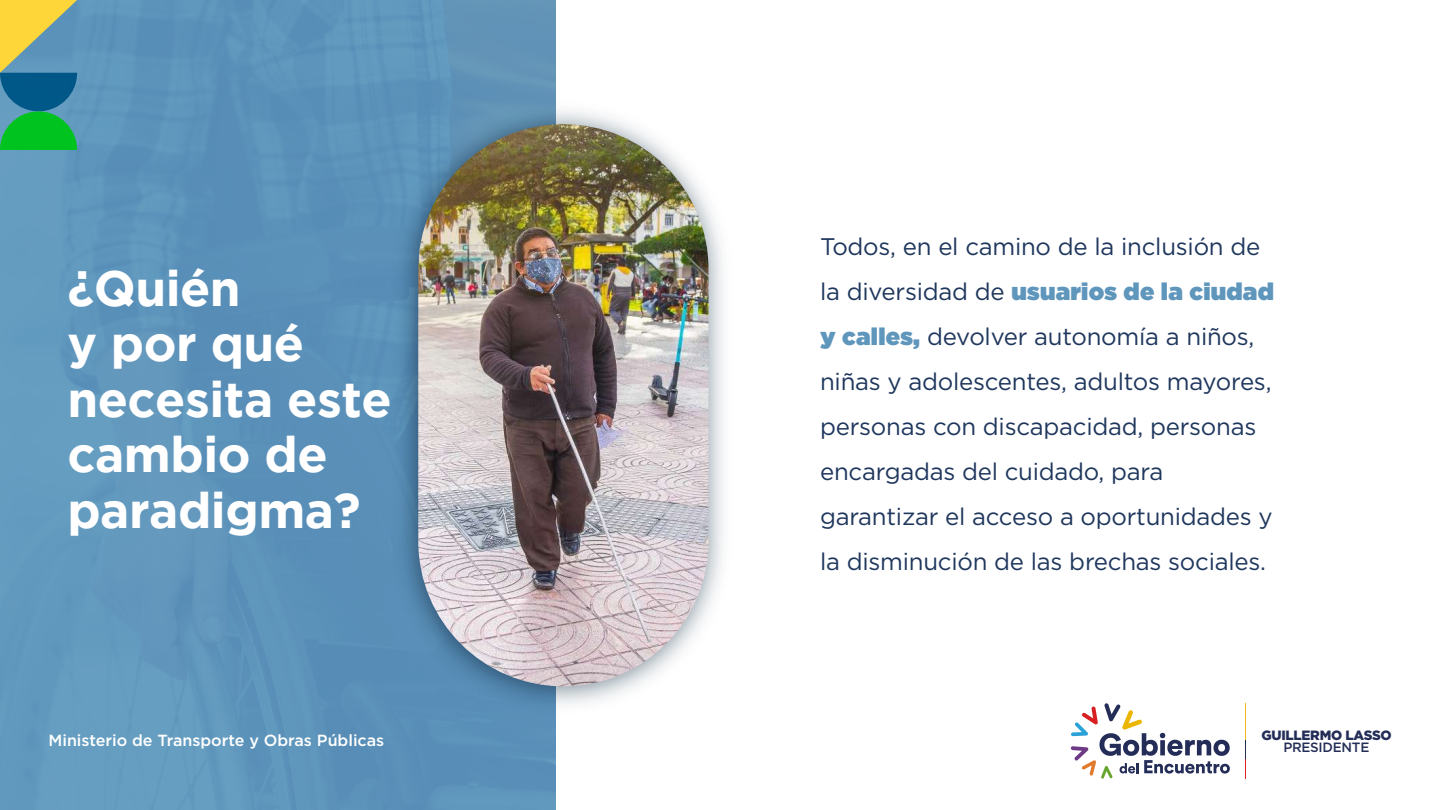
<style>
.page{position:relative;width:1440px;height:810px;background:#fff}
.page>*{position:absolute;margin:0;border:0;box-sizing:border-box;transform-origin:0 0}
.t1{font:700 49.5px/55.5px "Gotham";letter-spacing:-.01em;color:#fff}
.t2{font:24px/45px "Gotham";letter-spacing:-.01em;color:#1f375d}
.t3{font:500 16.12px "Gotham";color:#fff}
.t4{font:900 13.42px "Gotham";letter-spacing:-.02em;color:#242d58}
.t5{font:500 13.42px "Gotham";letter-spacing:-.02em;color:#242d58}
.s1{font-weight:900;color:#5f96bc}
</style>
<div class="page">
<img style="left:0;top:0;width:556px;height:810px">
<svg style="left:0;top:0;width:77px;height:150px;background:#5fa272"></svg>
<svg style="left:1071px;top:703px;width:159px;height:76px"></svg>
<hr style="left:1245px;top:703px;width:1px;height:76px;background:#f3b815">
<hr style="left:1245px;top:740px;width:1px;height:39px;background:#242d58">
<svg style="left:1245px;top:759px;width:1px;height:20px"></svg>
<img style="left:383px;top:93px;width:340px;height:629px">
<img style="left:418px;top:124px;width:290px;height:562px;border-radius:145px">
<h1 class="t1" style="left:67px;top:259px;width:326px">¿Quién<br>y por qué necesita este cambio de paradigma?</h1>
<p class="t2" style="left:820px;top:224px;width:455px">Todos, en el camino de la inclusión de la diversidad de <span class="s1">usuarios de la ciudad y calles,</span> devolver autonomía a niños, niñas y adolescentes, adultos mayores, personas con discapacidad, personas encargadas del cuidado, para garantizar el acceso a oportunidades y la disminución de las brechas sociales.</p>
<p class="t4" style="left:1261px;top:728px;width:132px">GUILLERMO LASSO</p>
<p class="t3" style="left:48px;top:729px;width:337px">Ministerio de Transporte y Obras Públicas</p>
<p class="t5" style="left:1283px;top:739px;width:88px">PRESIDENTE</p>
</div>
